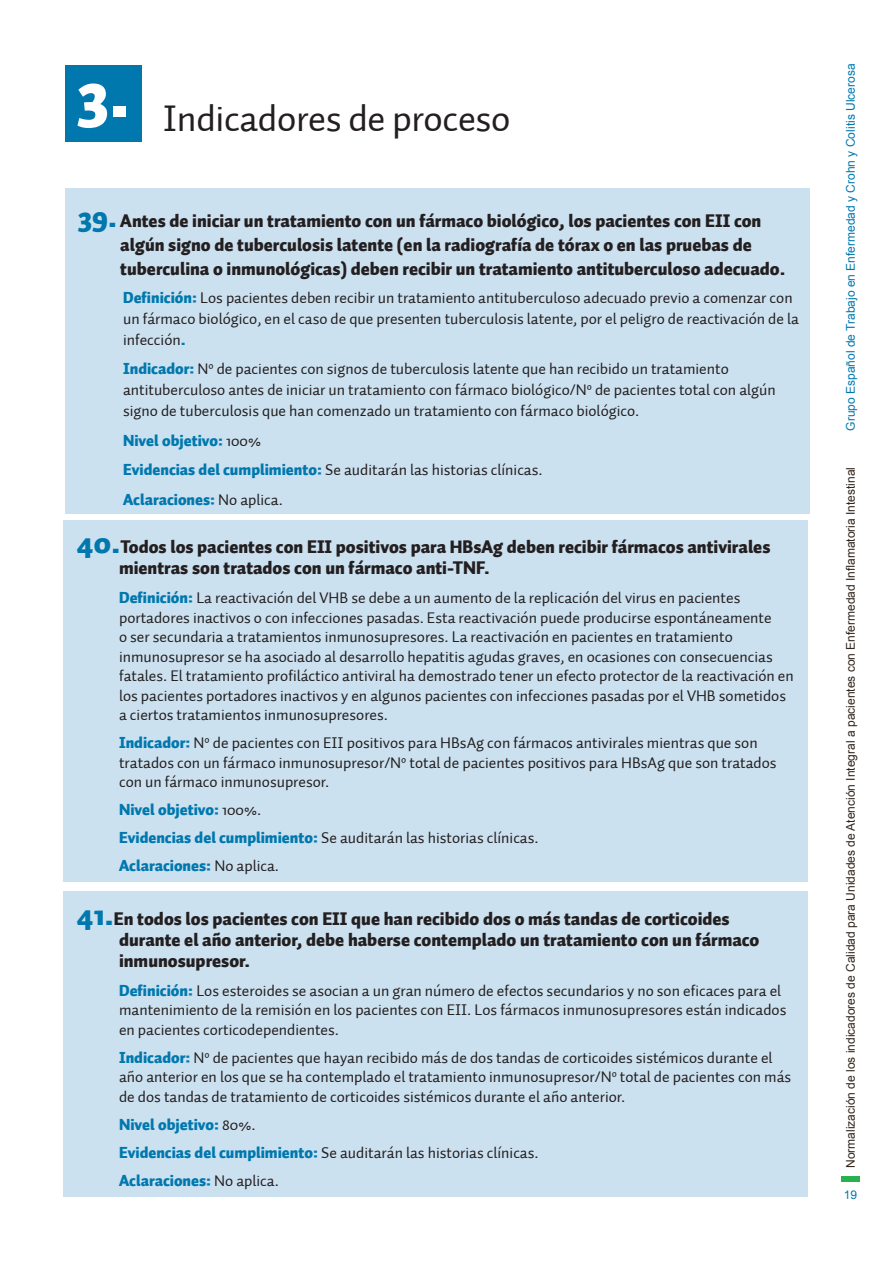
<style>
.page{position:relative;width:893px;height:1263px;background:#fff}
.page>*{position:absolute;margin:0;border:0;box-sizing:border-box;transform-origin:0 0}
.t1{font:900 67.5px "Auto 1";color:#fff}
.t2{font:37.5px "Auto 1";letter-spacing:-.01em;color:#231f20}
.t3{font:900 18px/21px "Auto 1";color:#231f20}
.t4{font:15.75px/19.5px "Auto 1";color:#231f20}
.t5{font:900 15.75px "Auto 1";color:#0078ae}
.t6{font:12px "Arial";color:#31251c}
.t7{font:12px "Arial";color:#0078ae}
.s1{font-size:30px;color:#0078ae}
.s2{font-weight:900;color:#0078ae}
.s3{font-weight:400;color:#231f20}
</style>
<div class="page">
<div style="left:841px;top:1176px;width:19px;height:6px;background:#27b24f"></div>
<div style="left:65px;top:65px;width:77px;height:76px;background:#0078ae"></div>
<div style="left:65px;top:188px;width:744px;height:326px;background:#cce1f0"></div>
<div style="left:64px;top:520px;width:744px;height:362px;background:#cce1f0"></div>
<div style="left:64px;top:892px;width:744px;height:305px;background:#cce1f0"></div>
<p class="t1" style="left:77px;top:49px;width:55px">3.</p>
<p class="t2" style="left:163px;top:95px;width:349px">Indicadores de proceso</p>
<p class="t3" style="left:120px;top:209px;width:667px;line-height:24px;text-indent:-43px"><span class="s1">39.</span> Antes de iniciar un tratamiento con un fármaco biológico, los pacientes con EII con algún signo de tuberculosis latente (en la radiografía de tórax o en las pruebas de tuberculina o inmunológicas) deben recibir un tratamiento antituberculoso adecuado.</p>
<p class="t4" style="left:123px;top:287px;width:677px;line-height:21px"><span class="s2">Definición:</span> Los pacientes deben recibir un tratamiento antituberculoso adecuado previo a comenzar con un fármaco biológico, en el caso de que presenten tuberculosis latente, por el peligro de reactivación de la infección<span class="s2">.</span></p>
<p class="t4" style="left:123px;top:359px;width:654px;line-height:21px"><span class="s2">Indicador:</span> Nº de pacientes con signos de tuberculosis latente que han recibido un tratamiento antituberculoso antes de iniciar un tratamiento con fármaco biológico/Nº de pacientes total con algún signo de tuberculosis que han comenzado un tratamiento con fármaco biológico.</p>
<p class="t5" style="left:123px;top:430px;width:139px">Nivel objetivo: <span class="s3">100%</span></p>
<p class="t4" style="left:123px;top:460px;width:421px"><span class="s2">Evidencias del cumplimiento:</span> Se auditarán las historias clínicas.</p>
<p class="t5" style="left:123px;top:489px;width:161px">Aclaraciones: <span class="s3">No aplica.</span></p>
<p class="t3" style="left:119px;top:537px;width:653px;text-indent:-43px"><span class="s1">40.</span>Todos los pacientes con EII positivos para HBsAg deben recibir fármacos antivirales mientras son tratados con un fármaco anti-TNF.</p>
<p class="t4" style="left:119px;top:589px;width:676px"><span class="s2">Definición:</span> La reactivación del VHB se debe a un aumento de la replicación del virus en pacientes portadores inactivos o con infecciones pasadas. Esta reactivación puede producirse espontáneamente<br>o ser secundaria a tratamientos inmunosupresores. La reactivación en pacientes en tratamiento inmunosupresor se ha asociado al desarrollo hepatitis agudas graves, en ocasiones con consecuencias fatales. El tratamiento profiláctico antiviral ha demostrado tener un efecto protector de la reactivación en los pacientes portadores inactivos y en algunos pacientes con infecciones pasadas por el VHB sometidos a ciertos tratamientos inmunosupresores.</p>
<p class="t4" style="left:119px;top:734px;width:659px"><span class="s2">Indicador:</span> Nº de pacientes con EII positivos para HBsAg con fármacos antivirales mientras que son tratados con un fármaco inmunosupresor/Nº total de pacientes positivos para HBsAg que son tratados con un fármaco inmunosupresor.</p>
<p class="t5" style="left:119px;top:800px;width:144px">Nivel objetivo: <span class="s3">100%.</span></p>
<p class="t4" style="left:119px;top:829px;width:421px"><span class="s2">Evidencias del cumplimiento:</span> Se auditarán las historias clínicas.</p>
<p class="t5" style="left:119px;top:856px;width:162px">Aclaraciones: <span class="s3">No aplica.</span></p>
<p class="t3" style="left:119px;top:909px;width:642px;text-indent:-43px"><span class="s1">41.</span>En todos los pacientes con EII que han recibido dos o más tandas de corticoides durante el año anterior, debe haberse contemplado un tratamiento con un fármaco inmunosupresor.</p>
<p class="t4" style="left:119px;top:981px;width:669px"><span class="s2">Definición:</span> Los esteroides se asocian a un gran número de efectos secundarios y no son eficaces para el mantenimiento de la remisión en los pacientes con EII. Los fármacos inmunosupresores están indicados en pacientes corticodependientes.</p>
<p class="t4" style="left:119px;top:1048px;width:674px"><span class="s2">Indicador:</span> Nº de pacientes que hayan recibido más de dos tandas de corticoides sistémicos durante el año anterior en los que se ha contemplado el tratamiento inmunosupresor/Nº total de pacientes con más de dos tandas de tratamiento de corticoides sistémicos durante el año anterior.</p>
<p class="t5" style="left:119px;top:1114px;width:138px">Nivel objetivo: <span class="s3">80%.</span></p>
<p class="t4" style="left:119px;top:1143px;width:421px"><span class="s2">Evidencias del cumplimiento:</span> Se auditarán las historias clínicas.</p>
<p class="t5" style="left:119px;top:1170px;width:161px">Aclaraciones: <span class="s3">No aplica.</span></p>
<p class="t7" style="left:843px;top:431px;width:368px;rotate:-90deg">Grupo Español de Trabajo en Enfermedad y Crohn y Colitis Ulcerosa</p>
<p class="t6" style="left:843px;top:1168px;width:703px;rotate:-90deg">Normalización de los indicadores de Calidad para Unidades de Atención Integral a pacientes con Enfermedad Inflamatoria Intestinal</p>
<p class="t7" style="left:844px;top:1187px;width:15px">19</p>
</div>
